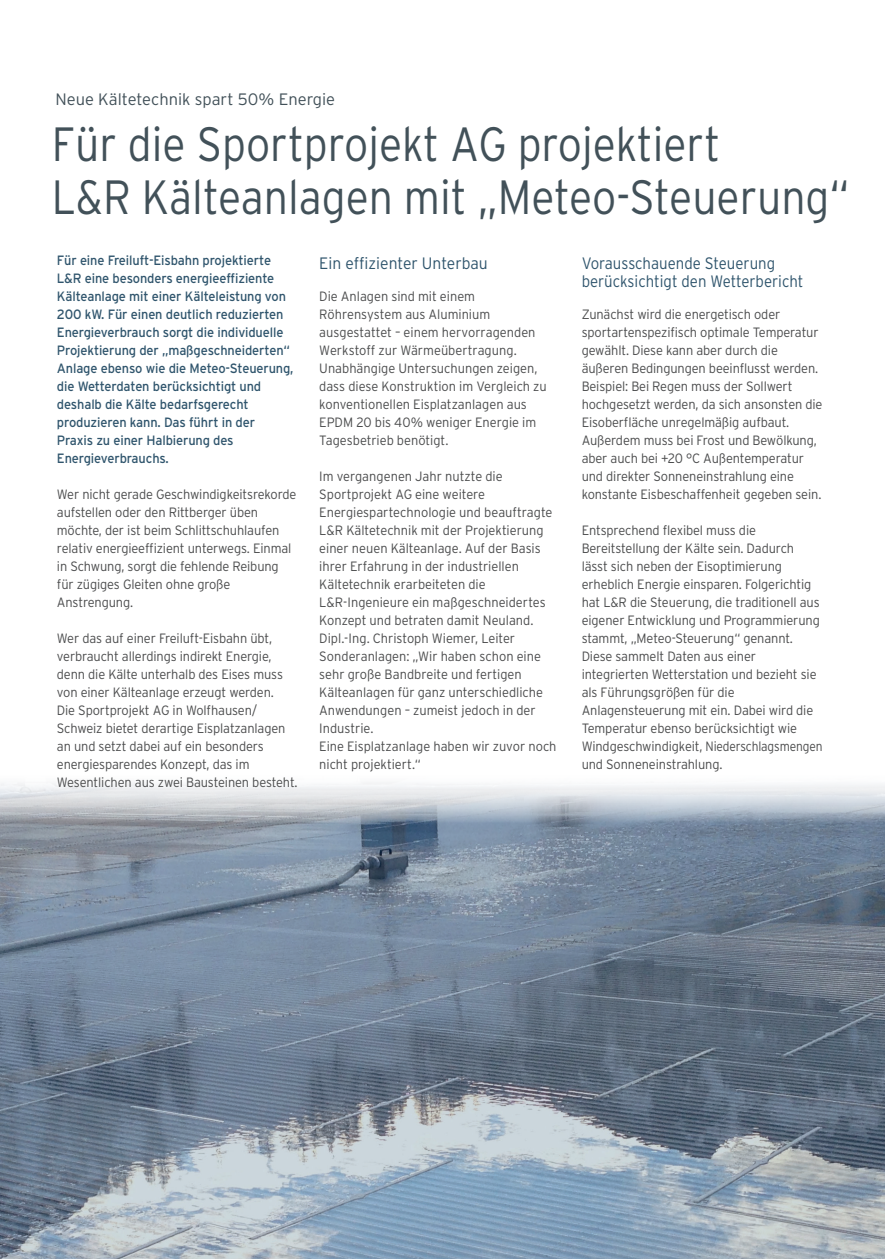
<style>
.page{position:relative;width:885px;height:1259px;background:#fff}
.page>*{position:absolute;margin:0;border:0;box-sizing:border-box;transform-origin:0 0}
.t1{font:300 48px/52.5px "Interstate";color:#425159;scale:.89 1}
.t2{font:300 16.5px/18px "Interstate";color:#30556d;scale:.91 1}
.t3{font:300 16.5px "Interstate";color:#425159}
.t4{font:300 16.5px "Interstate";color:#30556d;scale:.95 1}
.t5{font:300 13.5px/18px "Interstate";letter-spacing:-.01em;color:#4b4c4d;scale:.95 1}
.t6{font:13.5px/18px "Interstate";letter-spacing:-.01em;color:#30556d;scale:.95 1}
</style>
<div class="page">
<img style="left:0;top:782px;width:884px;height:477px">
<p class="t3" style="left:55px;top:90px;width:281px">Neue Kältetechnik spart 50% Energie</p>
<h1 class="t1" style="left:52px;top:117px;width:897px">Für die Sportprojekt AG projektiert<br>L&amp;R Kälteanlagen mit „Meteo-Steuerung“</h1>
<p class="t6" style="left:57px;top:251px;width:250px">Für eine Freiluft-Eisbahn projektierte L&amp;R eine besonders energieeffiziente Kälteanlage mit einer Kälteleistung von 200 kW. Für einen deutlich reduzierten Energieverbrauch sorgt die individuelle Projektierung der „maßgeschneiderten“ Anlage ebenso wie die Meteo-Steuerung, die Wetterdaten berücksichtigt und deshalb die Kälte bedarfsgerecht produzieren kann. Das führt in der Praxis zu einer Halbierung des Energieverbrauchs.</p>
<p class="t5" style="left:57px;top:485px;width:254px">Wer nicht gerade Geschwindigkeitsrekorde aufstellen oder den Rittberger üben möchte, der ist beim Schlittschuhlaufen relativ energieeffizient unterwegs. Einmal in Schwung, sorgt die fehlende Reibung für zügiges Gleiten ohne große Anstrengung.</p>
<p class="t5" style="left:57px;top:629px;width:255px">Wer das auf einer Freiluft-Eisbahn übt, verbraucht allerdings indirekt Energie, denn die Kälte unterhalb des Eises muss von einer Kälteanlage erzeugt werden.<br>Die Sportprojekt AG in Wolfhausen/ Schweiz bietet derartige Eisplatzanlagen an und setzt dabei auf ein besonders energiesparendes Konzept, das im Wesentlichen aus zwei Bausteinen besteht.</p>
<p class="t4" style="left:319px;top:254px;width:179px">Ein effizienter Unterbau</p>
<p class="t5" style="left:319px;top:287px;width:241px">Die Anlagen sind mit einem Röhrensystem aus Aluminium ausgestattet – einem hervorragenden Werkstoff zur Wärmeübertragung.<br>Unabhängige Untersuchungen zeigen, dass diese Konstruktion im Vergleich zu konventionellen Eisplatzanlagen aus EPDM 20 bis 40% weniger Energie im Tagesbetrieb benötigt.</p>
<p class="t5" style="left:319px;top:467px;width:251px">Im vergangenen Jahr nutzte die Sportprojekt AG eine weitere Energiespartechnologie und beauftragte L&amp;R Kältetechnik mit der Projektierung einer neuen Kälteanlage. Auf der Basis ihrer Erfahrung in der industriellen Kältetechnik erarbeiteten die L&amp;R-Ingenieure ein maßgeschneidertes Konzept und betraten damit Neuland.<br>Dipl.-Ing. Christoph Wiemer, Leiter Sonderanlagen: „Wir haben schon eine sehr große Bandbreite und fertigen Kälteanlagen für ganz unterschiedliche Anwendungen – zumeist jedoch in der Industrie.<br>Eine Eisplatzanlage haben wir zuvor noch nicht projektiert.“</p>
<p class="t2" style="left:581px;top:254px;width:245px">Vorausschauende Steuerung berücksichtigt den Wetterbericht</p>
<p class="t5" style="left:581px;top:305px;width:255px">Zunächst wird die energetisch oder sportartenspezifisch optimale Temperatur gewählt. Diese kann aber durch die äußeren Bedingungen beeinflusst werden.<br>Beispiel: Bei Regen muss der Sollwert hochgesetzt werden, da sich ansonsten die Eisoberfläche unregelmäßig aufbaut.<br>Außerdem muss bei Frost und Bewölkung, aber auch bei +20 °C Außentemperatur und direkter Sonneneinstrahlung eine konstante Eisbeschaffenheit gegeben sein.</p>
<p class="t5" style="left:581px;top:521px;width:255px">Entsprechend flexibel muss die Bereitstellung der Kälte sein. Dadurch lässt sich neben der Eisoptimierung erheblich Energie einsparen. Folgerichtig hat L&amp;R die Steuerung, die traditionell aus eigener Entwicklung und Programmierung stammt, „Meteo-Steuerung“ genannt.<br>Diese sammelt Daten aus einer integrierten Wetterstation und bezieht sie als Führungsgrößen für die Anlagensteuerung mit ein. Dabei wird die Temperatur ebenso berücksichtigt wie Windgeschwindigkeit, Niederschlagsmengen und Sonneneinstrahlung.</p>
</div>
